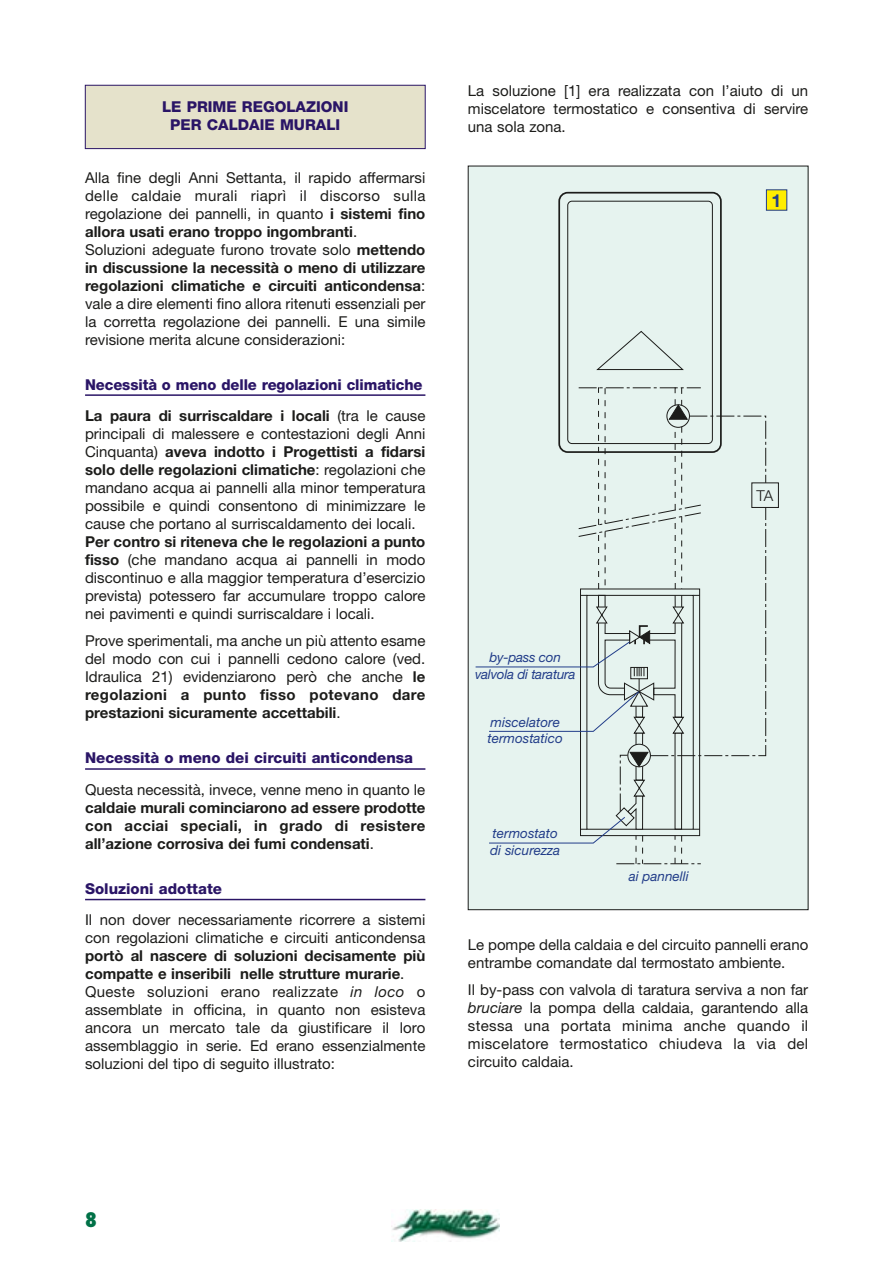
<style>
.page{position:relative;width:893px;height:1263px;background:#fff}
.page>*{position:absolute;margin:0;border:0;box-sizing:border-box;transform-origin:0 0}
.t1{font:800 condensed 19.5px "Futura";color:#007147}
.t2{font:700 18px "Helvetica Neue";color:#223d89}
.t3{font:15px/18px "Helvetica Neue";color:#1c1c1a;text-align:justify}
.t4{font:800 15px/31.5px "Helvetica Neue";color:#2a1566}
.t5{font:700 15px/18px "Helvetica Neue";color:#1c1c1a;text-align:justify}
.t6{font:300 15px "Helvetica Neue";color:#1c1c1a}
.t7{font:italic 13.5px/16.5px "Helvetica Neue";color:#223d89}
.t8{font:italic 13.5px/16.5px "Helvetica Neue";letter-spacing:-.02em;color:#223d89;text-align:center}
.s1{font-weight:700}
.s2{font-weight:700;color:#1c1c1a}
.s3{font-weight:400;color:#1c1c1a}
.s4{font-weight:400}
.s5{font-style:italic}
</style>
<div class="page">
<img style="left:391px;top:1210px;width:108px;height:32px">
<div style="left:85px;top:85px;width:340px;height:64px;background:#e5e2cb"></div>
<div style="left:85px;top:85px;width:340px;height:64px;border:1px solid #2a1566"></div>
<hr style="left:85px;top:394px;width:340px;height:2px;background:#2a1566">
<hr style="left:85px;top:768px;width:340px;height:2px;background:#2a1566">
<hr style="left:85px;top:899px;width:340px;height:1px;background:#2a1566">
<div style="left:470px;top:168px;width:336px;height:740px;background:#e6f3ef"></div>
<div style="left:558px;top:192px;width:163px;height:261px;border:2px solid #1c1c1a;border-radius:9px"></div>
<div style="left:567px;top:201px;width:145px;height:186px;background:#e6f3ef"></div>
<svg style="left:595px;top:330px;width:89px;height:40px;background:#dae7e3"></svg>
<div style="left:766px;top:190px;width:21px;height:20px;background:#ffed00"></div>
<div style="left:751px;top:482px;width:27px;height:26px;background:#e6f3ef"></div>
<svg style="left:475px;top:387px;width:291px;height:478px;background:#dde9e6"></svg>
<p class="t4" style="left:162px;top:99px;width:188px;line-height:18px;text-align:center">LE PRIME REGOLAZIONI<br>PER CALDAIE MURALI</p>
<p class="t3" style="left:85px;top:170px;width:342px;text-align:left">Alla fine degli Anni Settanta, il rapido affermarsi delle caldaie murali riaprì il discorso sulla regolazione dei pannelli, in quanto <span class="s1">i sistemi fino allora usati erano troppo ingombranti</span>.<br>Soluzioni adeguate furono trovate solo <span class="s1">mettendo in discussione la necessità o meno di utilizzare regolazioni climatiche e circuiti anticondensa</span>: vale a dire elementi fino allora ritenuti essenziali per la corretta regolazione dei pannelli. E una simile revisione merita alcune considerazioni:</p>
<p class="t4" style="left:85px;top:370px;width:342px">Necessità o meno delle regolazioni climatiche<br><span class="s2">La paura di surriscaldare i locali</span> <span class="s3">(tra le cause</span></p>
<p class="t3" style="left:85px;top:427px;width:342px">principali di malessere e contestazioni degli Anni Cinquanta) <span class="s1">aveva indotto i Progettisti a fidarsi solo delle regolazioni climatiche</span>: regolazioni che mandano acqua ai pannelli alla minor temperatura possibile e quindi consentono di minimizzare le cause che portano al surriscaldamento dei locali.</p>
<p class="t3" style="left:85px;top:535px;width:342px"><span class="s1">Per contro si riteneva che le regolazioni a punto fisso</span> (che mandano acqua ai pannelli in modo discontinuo e alla maggior temperatura d’esercizio prevista) potessero far accumulare troppo calore nei pavimenti e quindi surriscaldare i locali.</p>
<p class="t3" style="left:85px;top:634px;width:342px">Prove sperimentali, ma anche un più attento esame del modo con cui i pannelli cedono calore (ved.<br>Idraulica 21) evidenziarono però che anche <span class="s1">le regolazioni a punto fisso potevano dare prestazioni sicuramente accettabili</span>.</p>
<p class="t4" style="left:85px;top:744px;width:329px">Necessità o meno dei circuiti anticondensa</p>
<p class="t3" style="left:85px;top:782px;width:341px">Questa necessità, invece, venne meno in quanto le</p>
<p class="t5" style="left:85px;top:800px;width:342px">caldaie murali cominciarono ad essere prodotte con acciai speciali, in grado di resistere all’azione corrosiva dei fumi condensati<span class="s4">.</span></p>
<p class="t4" style="left:85px;top:874px;width:138px">Soluzioni adottate</p>
<p class="t3" style="left:85px;top:913px;width:342px">Il non dover necessariamente ricorrere a sistemi con regolazioni climatiche e circuiti anticondensa</p>
<p class="t3" style="left:85px;top:949px;width:342px;text-align:left"><span class="s1">portò al nascere di soluzioni decisamente più compatte e inseribili nelle strutture murarie</span>.<br>Queste soluzioni erano realizzate <span class="s5">in loco</span> o assemblate in officina, in quanto non esisteva ancora un mercato tale da giustificare il loro assemblaggio in serie. Ed erano essenzialmente soluzioni del tipo di seguito illustrato:</p>
<p class="t3" style="left:468px;top:83px;width:342px">La soluzione [1] era realizzata con l’aiuto di un miscelatore termostatico e consentiva di servire una sola zona.</p>
<p class="t2" style="left:771px;top:194px;width:12px">1</p>
<p class="t8" style="left:475px;top:650px;width:102px">by-pass con valvola di taratura</p>
<p class="t7" style="left:487px;top:715px;width:77px">miscelatore termostatico</p>
<p class="t7" style="left:490px;top:827px;width:71px">termostato di sicurezza</p>
<p class="t7" style="left:628px;top:870px;width:62px">ai pannelli</p>
<p class="t6" style="left:756px;top:490px;width:18px">TA</p>
<p class="t3" style="left:468px;top:938px;width:342px">Le pompe della caldaia e del circuito pannelli erano entrambe comandate dal termostato ambiente.</p>
<p class="t3" style="left:468px;top:983px;width:342px">Il by-pass con valvola di taratura serviva a non far <span class="s5">bruciare</span> la pompa della caldaia, garantendo alla stessa una portata minima anche quando il miscelatore termostatico chiudeva la via del circuito caldaia.</p>
<h1 class="t1" style="left:85px;top:1212px;width:13px">8</h1>
</div>
